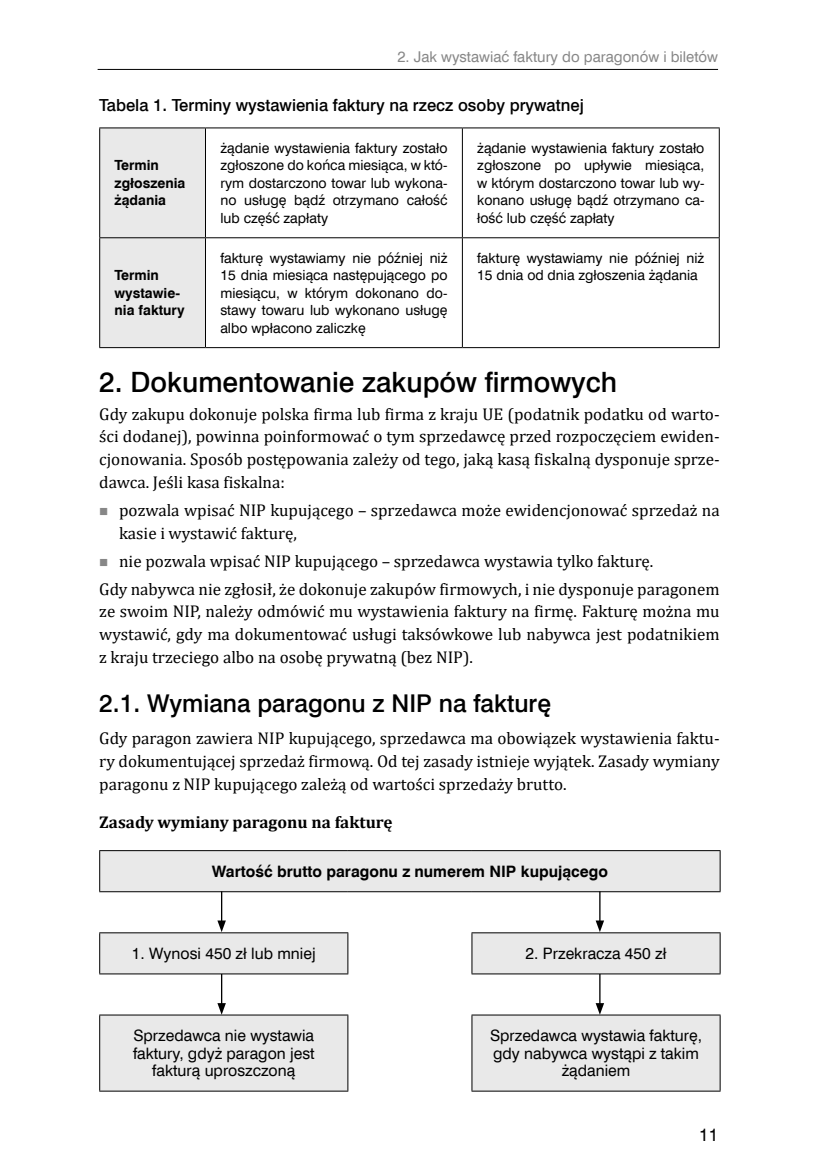
<style>
.page{position:relative;width:819px;height:1166px;background:#fff}
.page>*{position:absolute;margin:0;border:0;box-sizing:border-box;transform-origin:0 0}
.t1{font:28px "Swis 721 Md EU";color:#000}
.t2{font:24.5px "Swis 721 Md EU";color:#000}
.t3{font:17.5px "Swiss 721 TL";color:#000}
.t4{font:17.15px/22.9px "Cambria";color:#000;text-align:justify}
.t5{font:700 17.15px "Cambria";color:#000}
.t6{font:16.62px "Swis 721 Md EU";color:#000}
.t7{font:15.75px/17.5px "Swiss 721 TL";color:#000;text-align:center}
.t8{font:700 15.75px "Swiss 721 TL";color:#000}
.t9{font:14.88px "Swiss 721 TL";color:#878787}
.t10{font:14px/17.5px "Swiss 721 TL";color:#000;text-align:justify}
.t11{font:700 14px/17.5px "Swiss 721 TL";color:#000}
</style>
<div class="page">
<hr style="left:98px;top:69px;width:620px;height:1px;background:#000">
<div style="left:100px;top:128px;width:105px;height:219px;background:#e9e9e9"></div>
<hr style="left:462px;top:128px;width:1px;height:109px;background:#000">
<hr style="left:99px;top:237px;width:106px;height:1px;background:#000">
<hr style="left:205px;top:237px;width:257px;height:1px;background:#000">
<hr style="left:462px;top:237px;width:257px;height:1px;background:#000">
<hr style="left:462px;top:238px;width:1px;height:109px;background:#000">
<hr style="left:205px;top:127px;width:257px;height:1px;background:#000">
<hr style="left:462px;top:127px;width:257px;height:1px;background:#000">
<hr style="left:718px;top:128px;width:1px;height:109px;background:#000">
<hr style="left:718px;top:238px;width:1px;height:109px;background:#000">
<hr style="left:205px;top:347px;width:257px;height:1px;background:#000">
<hr style="left:462px;top:347px;width:257px;height:1px;background:#000">
<hr style="left:99px;top:127px;width:106px;height:1px;background:#000">
<hr style="left:99px;top:128px;width:1px;height:109px;background:#000">
<hr style="left:205px;top:128px;width:1px;height:109px;background:#000">
<hr style="left:99px;top:238px;width:1px;height:109px;background:#000">
<hr style="left:205px;top:238px;width:1px;height:109px;background:#000">
<hr style="left:99px;top:347px;width:106px;height:1px;background:#000">
<svg style="left:100px;top:851px;width:620px;height:240px;fill:#e9e9e9"></svg>
<hr style="left:471px;top:932px;width:249px;height:1px;background:#000">
<hr style="left:471px;top:933px;width:1px;height:40px;background:#000">
<hr style="left:719px;top:933px;width:1px;height:40px;background:#000">
<hr style="left:471px;top:1015px;width:1px;height:75px;background:#000">
<hr style="left:719px;top:1015px;width:1px;height:75px;background:#000">
<hr style="left:471px;top:1090px;width:249px;height:1px;background:#000">
<hr style="left:99px;top:932px;width:249px;height:1px;background:#000">
<hr style="left:99px;top:933px;width:1px;height:40px;background:#000">
<hr style="left:347px;top:933px;width:1px;height:40px;background:#000">
<hr style="left:99px;top:1015px;width:1px;height:75px;background:#000">
<hr style="left:347px;top:1015px;width:1px;height:75px;background:#000">
<hr style="left:99px;top:1090px;width:249px;height:1px;background:#000">
<hr style="left:99px;top:973px;width:249px;height:1px;background:#000">
<hr style="left:471px;top:973px;width:249px;height:1px;background:#000">
<hr style="left:99px;top:1014px;width:249px;height:1px;background:#000">
<hr style="left:471px;top:1014px;width:249px;height:1px;background:#000">
<hr style="left:99px;top:850px;width:249px;height:1px;background:#000">
<hr style="left:99px;top:851px;width:1px;height:40px;background:#000">
<hr style="left:348px;top:850px;width:124px;height:1px;background:#000">
<hr style="left:472px;top:850px;width:248px;height:1px;background:#000">
<hr style="left:719px;top:851px;width:1px;height:40px;background:#000">
<hr style="left:99px;top:891px;width:249px;height:1px;background:#000">
<hr style="left:348px;top:891px;width:124px;height:1px;background:#000">
<hr style="left:472px;top:891px;width:248px;height:1px;background:#000">
<hr style="left:221px;top:891px;width:1px;height:32px;background:#000">
<svg style="left:217px;top:920px;width:9px;height:12px"></svg>
<hr style="left:221px;top:974px;width:1px;height:32px;background:#000">
<svg style="left:217px;top:1003px;width:9px;height:12px"></svg>
<hr style="left:599px;top:891px;width:1px;height:32px;background:#000">
<svg style="left:595px;top:920px;width:9px;height:12px"></svg>
<hr style="left:599px;top:974px;width:1px;height:32px;background:#000">
<svg style="left:595px;top:1003px;width:9px;height:12px"></svg>
<p class="t9" style="left:397px;top:47px;width:322px">2. Jak wystawiać faktury do paragonów i biletów</p>
<p class="t6" style="left:99px;top:95px;width:486px">Tabela 1. Terminy wystawienia faktury na rzecz osoby prywatnej</p>
<p class="t11" style="left:115px;top:156px;width:72px">Termin zgłoszenia żądania</p>
<p class="t10" style="left:220px;top:139px;width:228px">żądanie wystawienia faktury zostało zgłoszone do końca miesiąca, w któ&shy;rym dostarczono towar lub wykona&shy;no usługę bądź otrzymano całość lub część zapłaty</p>
<p class="t10" style="left:477px;top:139px;width:228px">żądanie wystawienia faktury zostało zgłoszone po upływie miesiąca, w którym dostarczono towar lub wy&shy;konano usługę bądź otrzymano ca&shy;łość lub część zapłaty</p>
<p class="t10" style="left:220px;top:249px;width:228px">fakturę wystawiamy nie później niż 15 dnia miesiąca następującego po miesiącu, w którym dokonano do&shy;stawy towaru lub wykonano usługę albo wpłacono zaliczkę</p>
<p class="t10" style="left:477px;top:249px;width:228px">fakturę wystawiamy nie później niż<br>15 dnia od dnia zgłoszenia żądania</p>
<h1 class="t1" style="left:99px;top:365px;width:519px">2. Dokumentowanie zakupów firmowych</h1>
<p class="t4" style="left:99px;top:402px;width:622px">Gdy zakupu dokonuje polska firma lub firma z kraju UE (podatnik podatku od warto&shy;ści dodanej), powinna poinformować o tym sprzedawcę przed rozpoczęciem ewiden&shy;cjonowania. Sposób postępowania zależy od tego, jaką kasą fiskalną dysponuje sprze&shy;dawca. Jeśli kasa fiskalna:</p>
<p class="t4" style="left:119px;top:499px;width:602px">pozwala wpisać NIP kupującego – sprzedawca może ewidencjonować sprzedaż na kasie i wystawić fakturę,</p>
<p class="t4" style="left:99px;top:547px;width:622px;line-height:27.8px;text-indent:20px">nie pozwala wpisać NIP kupującego – sprzedawca wystawia tylko fakturę.<br>Gdy nabywca nie zgłosił, że dokonuje zakupów firmowych, i nie dysponuje paragonem</p>
<p class="t4" style="left:99px;top:600px;width:622px">ze swoim NIP, należy odmówić mu wystawienia faktury na firmę. Fakturę można mu wystawić, gdy ma dokumentować usługi taksówkowe lub nabywca jest podatnikiem z kraju trzeciego albo na osobę prywatną (bez NIP).</p>
<h2 class="t2" style="left:99px;top:688px;width:453px">2.1. Wymiana paragonu z NIP na fakturę</h2>
<p class="t4" style="left:99px;top:727px;width:622px">Gdy paragon zawiera NIP kupującego, sprzedawca ma obowiązek wystawienia faktu&shy;ry dokumentującej sprzedaż firmową. Od tej zasady istnieje wyjątek. Zasady wymiany paragonu z NIP kupującego zależą od wartości sprzedaży brutto.</p>
<p class="t5" style="left:99px;top:810px;width:295px">Zasady wymiany paragonu na fakturę</p>
<p class="t8" style="left:212px;top:861px;width:398px">Wartość brutto paragonu z numerem NIP kupującego</p>
<p class="t11" style="left:115px;top:266px;width:71px">Termin wystawie&shy;nia faktury</p>
<p class="t7" style="left:132px;top:944px;width:185px">1. Wynosi 450 zł lub mniej</p>
<p class="t7" style="left:525px;top:944px;width:142px">2. Przekracza 450 zł</p>
<p class="t7" style="left:133px;top:1027px;width:183px">Sprzedawca nie wystawia faktury, gdyż paragon jest fakturą uproszczoną</p>
<p class="t7" style="left:490px;top:1027px;width:213px">Sprzedawca wystawia fakturę, gdy nabywca wystąpi z takim żądaniem</p>
<p class="t3" style="left:699px;top:1124px;width:21px">11</p>
</div>
